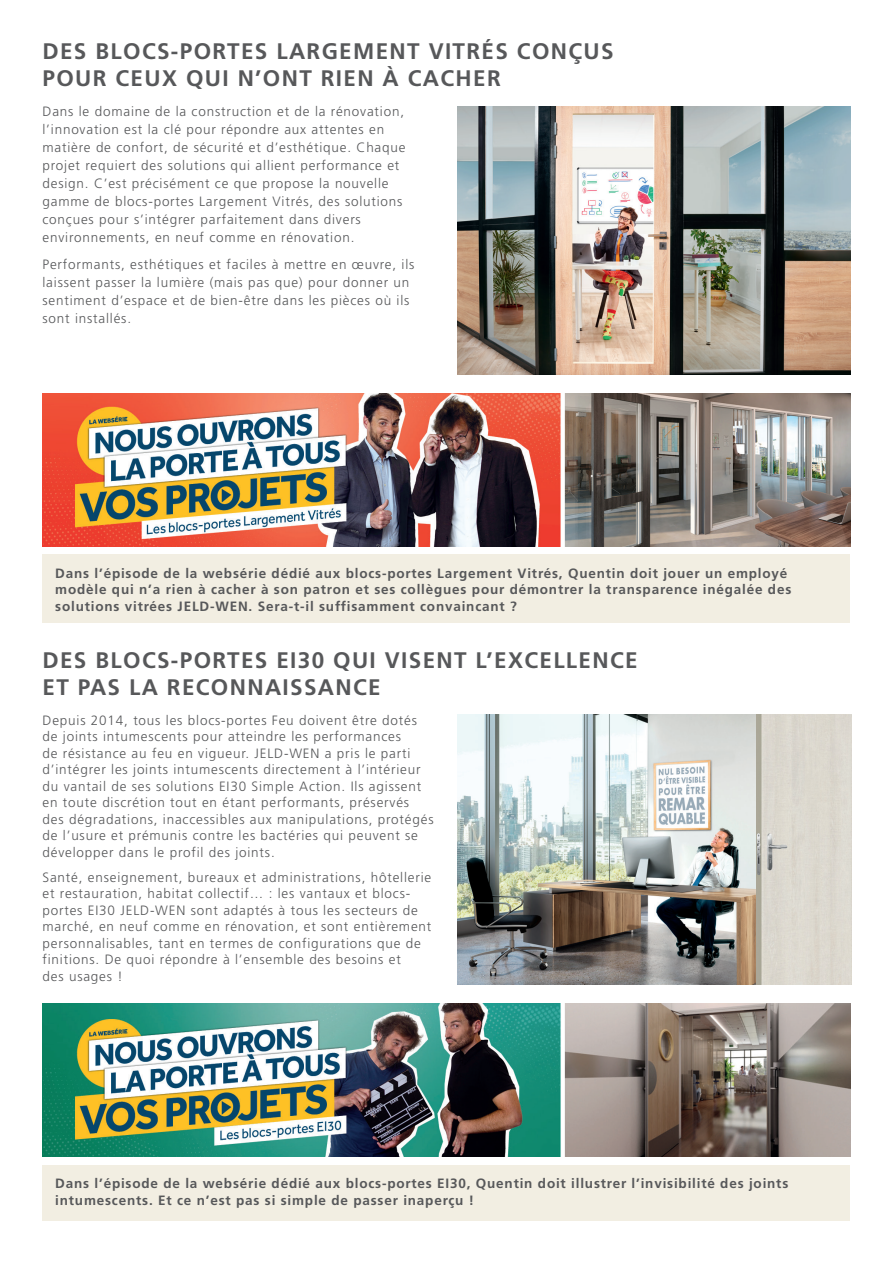
<style>
.page{position:relative;width:893px;height:1263px;background:#fff}
.page>*{position:absolute;margin:0;border:0;box-sizing:border-box;transform-origin:0 0}
.t1{font:700 22.5px/27px "Frutiger LT Std";letter-spacing:.06em;color:#57585a}
.t2{font:300 13.5px/16.5px "Frutiger LT Std";letter-spacing:.06em;color:#57585a}
.t3{font:700 13.5px/16.5px "Frutiger LT Std";letter-spacing:.06em;color:#57585a}
</style>
<div class="page">
<img style="left:43px;top:1003px;width:807px;height:154px">
<div style="left:43px;top:1165px;width:807px;height:55px;background:#f2eee2"></div>
<div style="left:43px;top:555px;width:807px;height:68px;background:#f2eee2"></div>
<img style="left:43px;top:393px;width:807px;height:153px">
<img style="left:457px;top:714px;width:299px;height:270px">
<img style="left:756px;top:714px;width:95px;height:270px">
<img style="left:457px;top:106px;width:393px;height:268px">
<h1 class="t1" style="left:43px;top:38px;width:573px">DES BLOCS-PORTES LARGEMENT VITRÉS CONÇUS<br>POUR CEUX QUI N’ONT RIEN À CACHER</h1>
<p class="t2" style="left:43px;top:103px;width:365px;line-height:18px">Dans le domaine de la construction et de la rénovation, l’innovation est la clé pour répondre aux attentes en matière de confort, de sécurité et d’esthétique. Chaque projet requiert des solutions qui allient performance et design. C’est précisément ce que propose la nouvelle gamme de blocs-portes Largement Vitrés, des solutions conçues pour s’intégrer parfaitement dans divers environnements, en neuf comme en rénovation.</p>
<p class="t2" style="left:43px;top:255px;width:373px;line-height:18px">Performants, esthétiques et faciles à mettre en œuvre, ils laissent passer la lumière (mais pas que) pour donner un sentiment d’espace et de bien-être dans les pièces où ils sont installés.</p>
<p class="t3" style="left:55px;top:565px;width:737px">Dans l’épisode de la websérie dédié aux blocs-portes Largement Vitrés, Quentin doit jouer un employé modèle qui n’a rien à cacher à son patron et ses collègues pour démontrer la transparence inégalée des solutions vitrées JELD-WEN. Sera-t-il suffisamment convaincant ?</p>
<h1 class="t1" style="left:43px;top:646px;width:597px">DES BLOCS-PORTES EI30 QUI VISENT L’EXCELLENCE<br>ET PAS LA RECONNAISSANCE</h1>
<p class="t2" style="left:43px;top:712px;width:393px">Depuis 2014, tous les blocs-portes Feu doivent être dotés de joints intumescents pour atteindre les performances<br>de résistance au feu en vigueur. JELD-WEN a pris le parti d’intégrer les joints intumescents directement à l’intérieur du vantail de ses solutions EI30 Simple Action. Ils agissent en toute discrétion tout en étant performants, préservés des dégradations, inaccessibles aux manipulations, protégés de l’usure et prémunis contre les bactéries qui peuvent se développer dans le profil des joints.</p>
<p class="t2" style="left:43px;top:869px;width:390px">Santé, enseignement, bureaux et administrations, hôtellerie et restauration, habitat collectif… : les vantaux et blocs&shy;portes EI30 JELD-WEN sont adaptés à tous les secteurs de marché, en neuf comme en rénovation, et sont entièrement personnalisables, tant en termes de configurations que de finitions. De quoi répondre à l’ensemble des besoins et<br>des usages !</p>
<p class="t3" style="left:55px;top:1175px;width:735px">Dans l’épisode de la websérie dédié aux blocs-portes EI30, Quentin doit illustrer l’invisibilité des joints intumescents. Et ce n’est pas si simple de passer inaperçu !</p>
</div>
